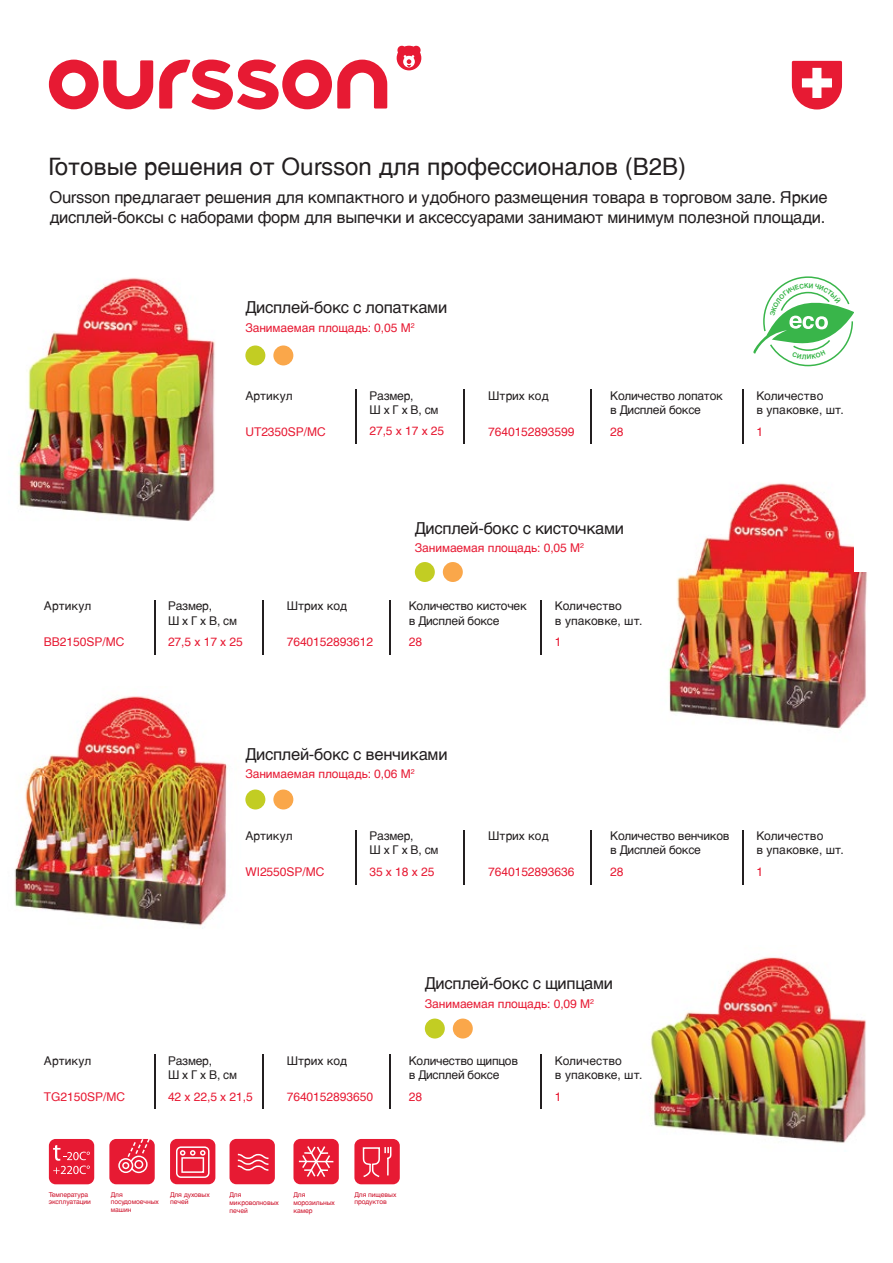
<style>
.page{position:relative;width:893px;height:1263px;background:#fff}
.page>*{position:absolute;margin:0;border:0;box-sizing:border-box;transform-origin:0 0}
.t1{font:24px "Helvetica LTCYR";color:#231f20}
.t2{font:16.5px/19.8px "Helvetica LTCYR";letter-spacing:-.015em;color:#231f20}
.t3{font:12px "Helvetica LTCYR";letter-spacing:-.005em;color:#e71a33}
.t4{font:12px/14.4px "Helvetica LTCYR";letter-spacing:-.02em;color:#231f20}
.t5{font:12px/14.4px "Helvetica LTCYR";color:#231f20}
.t6{font:6.75px/7.6px "Helvetica LTCYR";letter-spacing:-.01em;color:#ce152d}
</style>
<div class="page">
<img style="left:14px;top:696px;width:279px;height:233px">
<img style="left:668px;top:483px;width:199px;height:246px">
<img style="left:17px;top:278px;width:277px;height:243px">
<img style="left:650px;top:957px;width:216px;height:186px">
<hr style="left:355px;top:390px;width:2px;height:54px;background:#231f20">
<hr style="left:463px;top:390px;width:2px;height:54px;background:#231f20">
<hr style="left:590px;top:390px;width:2px;height:54px;background:#231f20">
<hr style="left:742px;top:390px;width:1px;height:54px;background:#231f20">
<hr style="left:355px;top:830px;width:2px;height:54px;background:#231f20">
<hr style="left:463px;top:830px;width:2px;height:54px;background:#231f20">
<hr style="left:590px;top:830px;width:2px;height:54px;background:#231f20">
<hr style="left:742px;top:830px;width:1px;height:54px;background:#231f20">
<hr style="left:154px;top:600px;width:1px;height:54px;background:#231f20">
<hr style="left:262px;top:600px;width:1px;height:54px;background:#231f20">
<hr style="left:389px;top:600px;width:1px;height:54px;background:#231f20">
<hr style="left:540px;top:600px;width:2px;height:54px;background:#231f20">
<hr style="left:154px;top:1055px;width:1px;height:54px;background:#231f20">
<hr style="left:262px;top:1055px;width:1px;height:54px;background:#231f20">
<hr style="left:389px;top:1055px;width:1px;height:54px;background:#231f20">
<hr style="left:540px;top:1055px;width:2px;height:54px;background:#231f20">
<svg style="left:792px;top:61px;width:50px;height:49px"></svg>
<svg style="left:49px;top:60px;width:104px;height:49px"></svg>
<svg style="left:159px;top:59px;width:228px;height:51px"></svg>
<svg style="left:397px;top:45px;width:24px;height:25px"></svg>
<div style="left:109px;top:1139px;width:46px;height:45px;background:#e71a33;border-radius:7px"></div>
<svg style="left:118px;top:1139px;width:32px;height:34px"></svg>
<div style="left:170px;top:1139px;width:45px;height:45px;background:#e71a33;border-radius:7px"></div>
<svg style="left:176px;top:1146px;width:34px;height:32px"></svg>
<div style="left:230px;top:1139px;width:45px;height:45px;background:#e71a33;border-radius:7px"></div>
<svg style="left:238px;top:1154px;width:30px;height:17px"></svg>
<div style="left:354px;top:1139px;width:46px;height:45px;background:#e71a33;border-radius:7px"></div>
<svg style="left:363px;top:1147px;width:28px;height:30px"></svg>
<div style="left:293px;top:1139px;width:46px;height:45px;background:#e71a33;border-radius:7px"></div>
<hr style="left:299px;top:1161px;width:34px;height:1px;background:#fff">
<svg style="left:302px;top:1146px;width:28px;height:31px"></svg>
<div style="left:49px;top:1139px;width:45px;height:45px;background:#e71a33;border-radius:7px"></div>
<svg style="left:53px;top:1145px;width:37px;height:29px"></svg>
<div style="left:273px;top:345px;width:20px;height:20px;background:#faa74a;border-radius:50%"></div>
<div style="left:245px;top:345px;width:20px;height:20px;background:#c2cd23;border-radius:50%"></div>
<div style="left:273px;top:789px;width:20px;height:20px;background:#faa74a;border-radius:50%"></div>
<div style="left:245px;top:789px;width:20px;height:20px;background:#c2cd23;border-radius:50%"></div>
<div style="left:453px;top:1018px;width:20px;height:20px;background:#faa74a;border-radius:50%"></div>
<div style="left:425px;top:1018px;width:20px;height:20px;background:#c2cd23;border-radius:50%"></div>
<div style="left:443px;top:562px;width:20px;height:20px;background:#faa74a;border-radius:50%"></div>
<div style="left:415px;top:562px;width:20px;height:20px;background:#c2cd23;border-radius:50%"></div>
<img style="left:854px;top:483px;width:13px;height:88px">
<svg style="left:753px;top:276px;width:101px;height:90px"></svg>
<h1 class="t1" style="left:49px;top:153px;width:639px">Готовые решения от Oursson для профессионалов (B2B)</h1>
<p class="t2" style="left:50px;top:187px;width:780px">Oursson предлагает решения для компактного и удобного размещения товара в торговом зале. Яркие дисплей-боксы с наборами форм для выпечки и аксессуарами занимают минимум полезной площади.</p>
<p class="t2" style="left:245px;top:298px;width:203px">Дисплей-бокс с лопатками</p>
<p class="t3" style="left:245px;top:321px;width:171px">Занимаемая площадь: 0,05 М<sup>2</sup></p>
<p class="t5" style="left:245px;top:388px;width:49px">Артикул</p>
<p class="t5" style="left:756px;top:388px;width:89px">Количество<br>в упаковке, шт.</p>
<p class="t3" style="left:756px;top:425px;width:8px">1</p>
<p class="t4" style="left:369px;top:388px;width:71px">Размер,<br>Ш х Г х В, см</p>
<p class="t4" style="left:488px;top:388px;width:62px">Штрих код</p>
<p class="t4" style="left:610px;top:388px;width:114px">Количество лопаток в Дисплей боксе</p>
<p class="t3" style="left:369px;top:424px;width:76px">27,5 х 17 х 25</p>
<p class="t3" style="left:488px;top:425px;width:88px">7640152893599</p>
<p class="t3" style="left:610px;top:425px;width:15px">28</p>
<p class="t3" style="left:245px;top:425px;width:82px">UT2350SP/MC</p>
<p class="t2" style="left:415px;top:518px;width:211px">Дисплей-бокс с кисточками</p>
<p class="t3" style="left:415px;top:541px;width:171px">Занимаемая площадь: 0,05 М<sup>2</sup></p>
<p class="t5" style="left:44px;top:599px;width:49px">Артикул</p>
<p class="t5" style="left:555px;top:599px;width:89px">Количество<br>в упаковке, шт.</p>
<p class="t3" style="left:555px;top:635px;width:8px">1</p>
<p class="t4" style="left:168px;top:599px;width:71px">Размер,<br>Ш х Г х В, см</p>
<p class="t4" style="left:287px;top:599px;width:62px">Штрих код</p>
<p class="t4" style="left:409px;top:599px;width:119px">Количество кисточек в Дисплей боксе</p>
<p class="t3" style="left:168px;top:635px;width:76px">27,5 х 17 х 25</p>
<p class="t3" style="left:287px;top:635px;width:88px">7640152893612</p>
<p class="t3" style="left:409px;top:635px;width:15px">28</p>
<p class="t3" style="left:44px;top:635px;width:82px">BB2150SP/MC</p>
<p class="t2" style="left:245px;top:745px;width:204px">Дисплей-бокс с венчиками</p>
<p class="t3" style="left:245px;top:767px;width:171px">Занимаемая площадь: 0,06 М<sup>2</sup></p>
<p class="t5" style="left:245px;top:828px;width:49px">Артикул</p>
<p class="t5" style="left:756px;top:828px;width:89px">Количество<br>в упаковке, шт.</p>
<p class="t3" style="left:756px;top:865px;width:8px">1</p>
<p class="t4" style="left:369px;top:828px;width:71px">Размер,<br>Ш х Г х В, см</p>
<p class="t4" style="left:488px;top:828px;width:62px">Штрих код</p>
<p class="t4" style="left:610px;top:828px;width:121px">Количество венчиков в Дисплей боксе</p>
<p class="t3" style="left:369px;top:865px;width:66px">35 х 18 х 25</p>
<p class="t3" style="left:488px;top:865px;width:88px">7640152893636</p>
<p class="t3" style="left:610px;top:865px;width:15px">28</p>
<p class="t3" style="left:245px;top:865px;width:81px">WI2550SP/MC</p>
<p class="t2" style="left:425px;top:974px;width:190px">Дисплей-бокс с щипцами</p>
<p class="t3" style="left:425px;top:996px;width:171px">Занимаемая площадь: 0,09 М<sup>2</sup></p>
<p class="t4" style="left:168px;top:1053px;width:71px">Размер,<br>Ш х Г х В, см</p>
<p class="t4" style="left:287px;top:1053px;width:62px">Штрих код</p>
<p class="t4" style="left:409px;top:1053px;width:111px">Количество щипцов в Дисплей боксе</p>
<p class="t3" style="left:168px;top:1090px;width:86px">42 х 22,5 х 21,5</p>
<p class="t3" style="left:287px;top:1090px;width:88px">7640152893650</p>
<p class="t3" style="left:409px;top:1090px;width:15px">28</p>
<p class="t5" style="left:44px;top:1053px;width:49px">Артикул</p>
<p class="t5" style="left:555px;top:1053px;width:89px">Количество<br>в упаковке, шт.</p>
<p class="t3" style="left:555px;top:1090px;width:8px">1</p>
<p class="t3" style="left:44px;top:1090px;width:83px">TG2150SP/MC</p>
<p class="t6" style="left:49px;top:1190px;width:44px">Температура эксплуатации</p>
<p class="t6" style="left:111px;top:1190px;width:50px">Для посудомоечных машин</p>
<p class="t6" style="left:170px;top:1190px;width:41px">Для духовых печей</p>
<p class="t6" style="left:230px;top:1190px;width:51px">Для микроволновых печей</p>
<p class="t6" style="left:354px;top:1190px;width:43px">Для пищевых продуктов</p>
<p class="t6" style="left:293px;top:1190px;width:43px;line-height:8.1px">Для морозильных камер</p>
</div>
